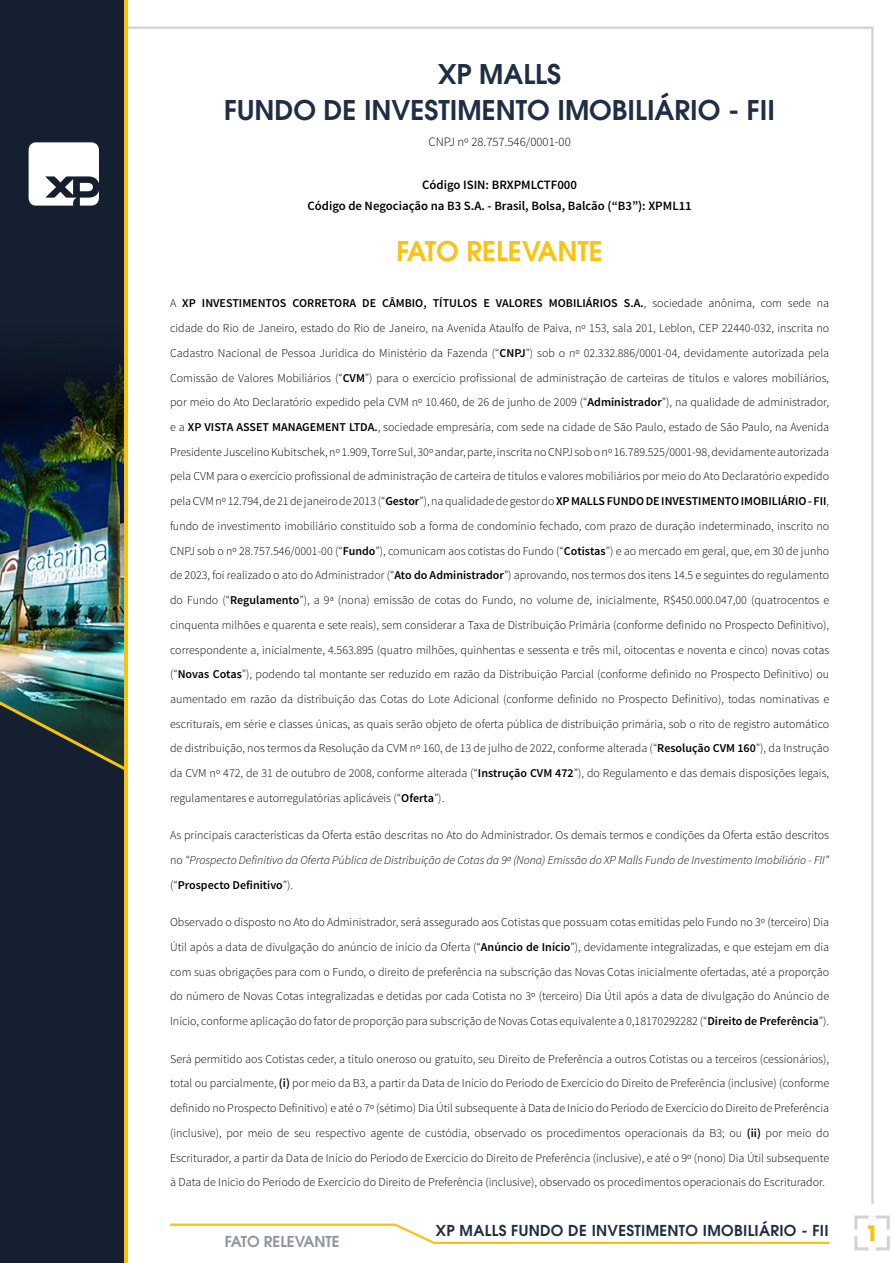
<style>
.page{position:relative;width:893px;height:1263px;background:#fff}
.page>*{position:absolute;margin:0;border:0;box-sizing:border-box;transform-origin:0 0}
.t1{font:600 27px/36.2px "ITC Avant Garde Pro";color:#1f2e45;text-align:center}
.t2{font:600 27px "ITC Avant Garde Pro";color:#fac212}
.t3{font:700 21px "ITC Avant Garde Pro";color:#fac212}
.t4{font:600 15px "ITC Avant Garde Pro";letter-spacing:.02em;color:#1f2e45}
.t5{font:600 15px "ITC Avant Garde Pro";color:#8f96a2}
.t6{font:600 12.75px/21.6px "Source Sans Pro";color:#000;text-align:center}
.t7{font:300 12.75px "Source Sans Pro";color:#000}
.t8{font:300 12px/24.8px "Source Sans Pro";color:#000;text-align:justify}
.s1{font-weight:600}
.s2{font-style:italic}
</style>
<div class="page">
<hr style="left:871px;top:27px;width:3px;height:1177px;background:#d0d2d5">
<hr style="left:170px;top:1223px;width:225px;height:3px;background:#fac212">
<hr style="left:434px;top:1242px;width:395px;height:2px;background:#fac212">
<hr style="left:60px;top:27px;width:812px;height:2px;background:#d0d2d5">
<img style="left:0;top:579px;width:124px;height:111px">
<div style="left:0;top:0;width:128px;height:311px;background:#141f2f"></div>
<img style="left:0;top:311px;width:124px;height:268px">
<div style="left:0;top:782px;width:124px;height:255px;background:#141f2f"></div>
<div style="left:0;top:1037px;width:128px;height:226px;background:#141f2f"></div>
<img style="left:0;top:690px;width:124px;height:92px">
<hr style="left:124px;top:0;width:4px;height:1263px;background:#f9c113">
<svg style="left:29px;top:142px;width:70px;height:64px"></svg>
<svg style="left:392px;top:1223px;width:45px;height:21px"></svg>
<svg style="left:854px;top:1215px;width:36px;height:36px"></svg>
<h1 class="t1" style="left:224px;top:55px;width:552px">XP MALLS<br>FUNDO DE INVESTIMENTO IMOBILIÁRIO - FII</h1>
<p class="t7" style="left:428px;top:134px;width:144px">CNPJ nº 28.757.546/0001-00</p>
<p class="t6" style="left:307px;top:174px;width:386px">Código ISIN: BRXPMLCTF000<br>Código de Negociação na B3 S.A. - Brasil, Bolsa, Balcão (“B3”): XPML11</p>
<h1 class="t2" style="left:396px;top:234px;width:208px">FATO RELEVANTE</h1>
<p class="t8" style="left:170px;top:291px;width:661px">A <span class="s1">XP INVESTIMENTOS CORRETORA DE CÂMBIO, TÍTULOS E VALORES MOBILIÁRIOS S.A.</span>, sociedade anônima, com sede na cidade do Rio de Janeiro, estado do Rio de Janeiro, na Avenida Ataulfo de Paiva, nº 153, sala 201, Leblon, CEP 22440-032, inscrita no Cadastro Nacional de Pessoa Jurídica do Ministério da Fazenda (“<span class="s1">CNPJ</span>”) sob o nº 02.332.886/0001-04, devidamente autorizada pela Comissão de Valores Mobiliários (“<span class="s1">CVM</span>”) para o exercício profissional de administração de carteiras de títulos e valores mobiliários, por meio do Ato Declaratório expedido pela CVM nº 10.460, de 26 de junho de 2009 (“<span class="s1">Administrador</span>”), na qualidade de administrador, e a <span class="s1">XP VISTA ASSET MANAGEMENT LTDA.</span>, sociedade empresária, com sede na cidade de São Paulo, estado de São Paulo, na Avenida Presidente Juscelino Kubitschek, nº 1.909, Torre Sul, 30º andar, parte, inscrita no CNPJ sob o nº 16.789.525/0001-98, devidamente autorizada pela CVM para o exercício profissional de administração de carteira de títulos e valores mobiliários por meio do Ato Declaratório expedido pela CVM nº 12.794, de 21 de janeiro de 2013 (“<span class="s1">Gestor</span>”), na qualidade de gestor do <span class="s1">XP MALLS FUNDO DE INVESTIMENTO IMOBILIÁRIO - FII</span>, fundo de investimento imobiliário constituído sob a forma de condomínio fechado, com prazo de duração indeterminado, inscrito no CNPJ sob o nº 28.757.546/0001-00 (“<span class="s1">Fundo</span>”), comunicam aos cotistas do Fundo (“<span class="s1">Cotistas</span>”) e ao mercado em geral, que, em 30 de junho de 2023, foi realizado o ato do Administrador (“<span class="s1">Ato do Administrador</span>”) aprovando, nos termos dos itens 14.5 e seguintes do regulamento do Fundo (“<span class="s1">Regulamento</span>”), a 9ª (nona) emissão de cotas do Fundo, no volume de, inicialmente, R$450.000.047,00 (quatrocentos e cinquenta milhões e quarenta e sete reais), sem considerar a Taxa de Distribuição Primária (conforme definido no Prospecto Definitivo), correspondente a, inicialmente, 4.563.895 (quatro milhões, quinhentas e sessenta e três mil, oitocentas e noventa e cinco) novas cotas (“<span class="s1">Novas Cotas</span>”), podendo tal montante ser reduzido em razão da Distribuição Parcial (conforme definido no Prospecto Definitivo) ou aumentado em razão da distribuição das Cotas do Lote Adicional (conforme definido no Prospecto Definitivo), todas nominativas e escriturais, em série e classes únicas, as quais serão objeto de oferta pública de distribuição primária, sob o rito de registro automático de distribuição, nos termos da Resolução da CVM nº 160, de 13 de julho de 2022, conforme alterada (“<span class="s1">Resolução CVM 160</span>”), da Instrução da CVM nº 472, de 31 de outubro de 2008, conforme alterada (“<span class="s1">Instrução CVM 472</span>”), do Regulamento e das demais disposições legais, regulamentares e autorregulatórias aplicáveis (“<span class="s1">Oferta</span>”).</p>
<p class="t8" style="left:170px;top:823px;width:661px">As principais características da Oferta estão descritas no Ato do Administrador. Os demais termos e condições da Oferta estão descritos no <span class="s2">“Prospecto Definitivo da Oferta Pública de Distribuição de Cotas da 9ª (Nona) Emissão do XP Malls Fundo de Investimento Imobiliário - FII” </span>(“<span class="s1">Prospecto Definitivo</span>”).</p>
<p class="t8" style="left:170px;top:910px;width:661px">Observado o disposto no Ato do Administrador, será assegurado aos Cotistas que possuam cotas emitidas pelo Fundo no 3º (terceiro) Dia Útil após a data de divulgação do anúncio de início da Oferta (“<span class="s1">Anúncio de Início</span>”), devidamente integralizadas, e que estejam em dia com suas obrigações para com o Fundo, o direito de preferência na subscrição das Novas Cotas inicialmente ofertadas, até a proporção do número de Novas Cotas integralizadas e detidas por cada Cotista no 3º (terceiro) Dia Útil após a data de divulgação do Anúncio de Início, conforme aplicação do fator de proporção para subscrição de Novas Cotas equivalente a 0,18170292282 (“<span class="s1">Direito de Preferência</span>”).</p>
<p class="t8" style="left:170px;top:1046px;width:661px">Será permitido aos Cotistas ceder, a título oneroso ou gratuito, seu Direito de Preferência a outros Cotistas ou a terceiros (cessionários), total ou parcialmente, <span class="s1">(i)</span> por meio da B3, a partir da Data de Início do Período de Exercício do Direito de Preferência (inclusive) (conforme definido no Prospecto Definitivo) e até o 7º (sétimo) Dia Útil subsequente à Data de Início do Período de Exercício do Direito de Preferência (inclusive), por meio de seu respectivo agente de custódia, observado os procedimentos operacionais da B3; ou <span class="s1">(ii)</span> por meio do Escriturador, a partir da Data de Início do Período de Exercício do Direito de Preferência (inclusive), e até o 9º (nono) Dia Útil subsequente à Data de Início do Período de Exercício do Direito de Preferência (inclusive), observado os procedimentos operacionais do Escriturador.</p>
<p class="t5" style="left:225px;top:1231px;width:116px">FATO RELEVANTE</p>
<p class="t4" style="left:436px;top:1220px;width:394px">XP MALLS FUNDO DE INVESTIMENTO IMOBILIÁRIO - FII</p>
<h2 class="t3" style="left:866px;top:1219px;width:14px">1</h2>
</div>
